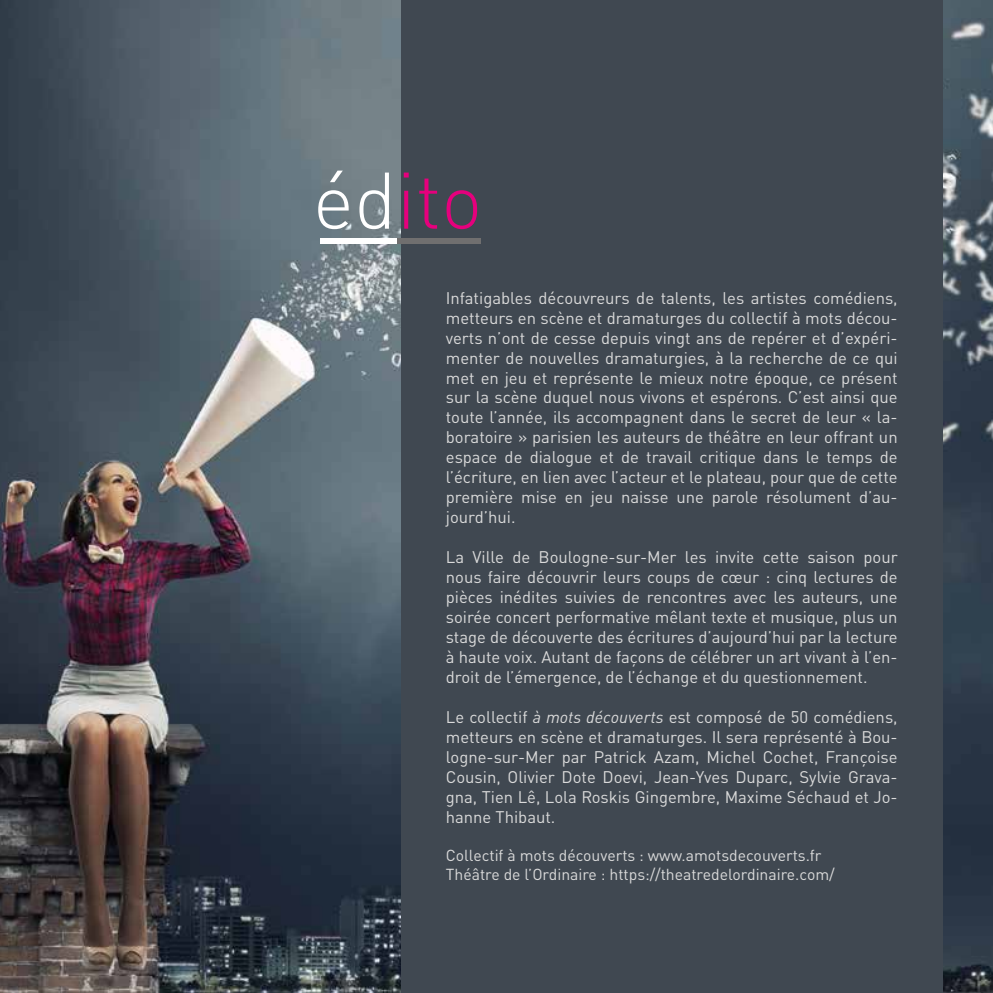
<style>
.page{position:relative;width:993px;height:993px;background:#fff}
.page>*{position:absolute;margin:0;border:0;box-sizing:border-box;transform-origin:0 0}
.t1{font:300 78.75px "DIN Pro";color:#e6007d}
.t2{font:16.62px/19.9px "DIN Pro";color:#dadada;text-align:justify}
.t3{font:15.75px/18.9px "DIN Pro";color:#dadada}
.s1{color:#fff}
.s2{font-style:italic}
</style>
<div class="page">
<div style="left:400px;top:0;width:586px;height:992px;background:#404851"></div>
<img style="left:0;top:0;width:400px;height:992px">
<img style="left:943px;top:0;width:49px;height:992px">
<div style="left:319px;top:238px;width:161px;height:6px;background:#fff"></div>
<div style="left:397px;top:238px;width:83px;height:6px;background:#706f6f"></div>
<h1 class="t1" style="left:313px;top:139px;width:171px"><span class="s1">éd</span>ito</h1>
<p class="t2" style="left:445px;top:286px;width:453px">Infatigables découvreurs de talents, les artistes comédiens, metteurs en scène et dramaturges du collectif à mots décou&shy;verts n’ont de cesse depuis vingt ans de repérer et d’expéri&shy;menter de nouvelles dramaturgies, à la recherche de ce qui met en jeu et représente le mieux notre époque, ce présent sur la scène duquel nous vivons et espérons. C’est ainsi que toute l’année, ils accompagnent dans le secret de leur « la&shy;boratoire » parisien les auteurs de théâtre en leur offrant un espace de dialogue et de travail critique dans le temps de l’écriture, en lien avec l’acteur et le plateau, pour que de cette première mise en jeu naisse une parole résolument d’au&shy;jourd’hui.</p>
<p class="t2" style="left:445px;top:545px;width:453px">La Ville de Boulogne-sur-Mer les invite cette saison pour nous faire découvrir leurs coups de cœur : cinq lectures de pièces inédites suivies de rencontres avec les auteurs, une soirée concert performative mêlant texte et musique, plus un stage de découverte des écritures d’aujourd’hui par la lecture à haute voix. Autant de façons de célébrer un art vivant à l’en&shy;droit de l’émergence, de l’échange et du questionnement.</p>
<p class="t2" style="left:445px;top:705px;width:453px">Le collectif <span class="s2">à mots découverts</span> est composé de 50 comédiens, metteurs en scène et dramaturges. Il sera représenté à Bou&shy;logne-sur-Mer par Patrick Azam, Michel Cochet, Françoise Cousin, Olivier Dote Doevi, Jean-Yves Duparc, Sylvie Grava&shy;gna, Tien Lê, Lola Roskis Gingembre, Maxime Séchaud et Jo&shy;hanne Thibaut.</p>
<p class="t3" style="left:445px;top:843px;width:390px">Collectif à mots découverts : www.amotsdecouverts.fr<br>Théâtre de l’Ordinaire : https://theatredelordinaire.com/</p>
</div>
